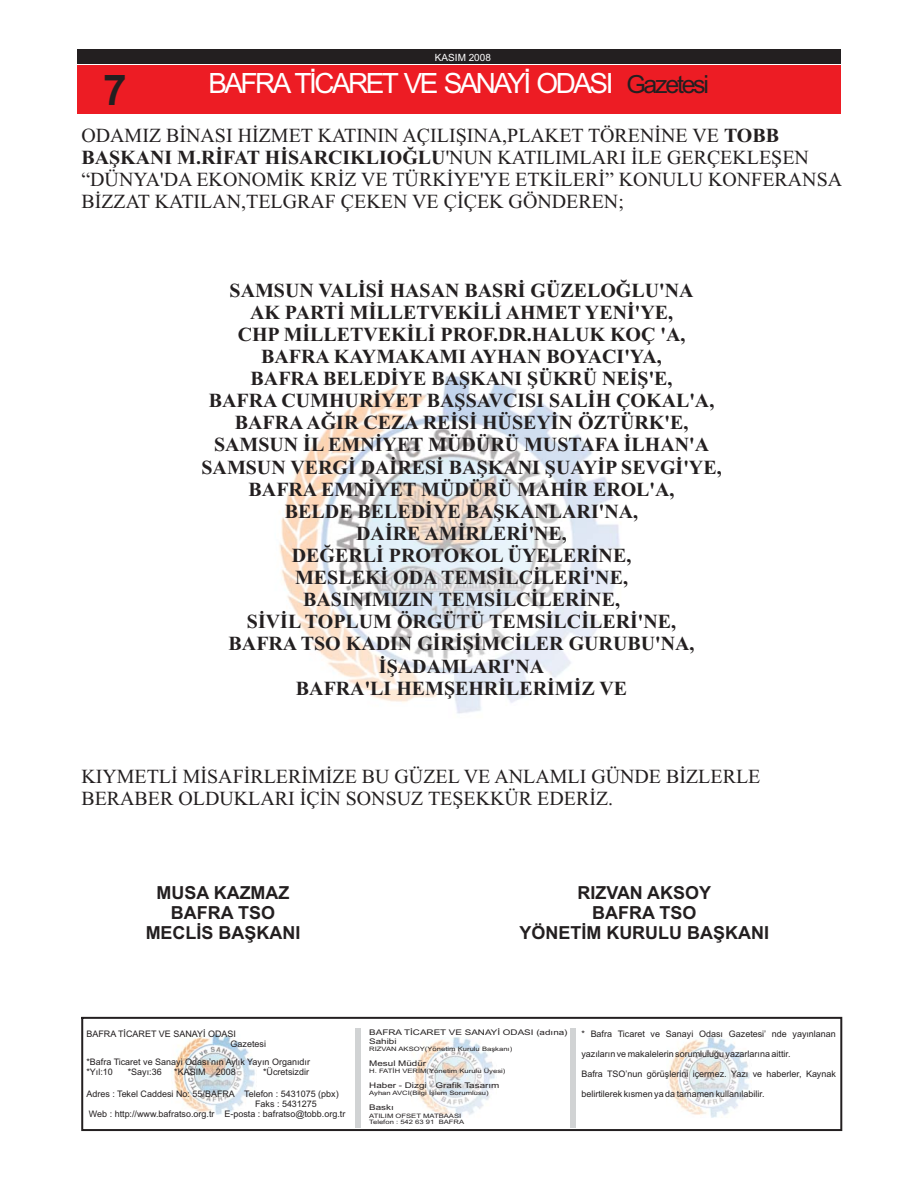
<style>
.page{position:relative;width:918px;height:1188px;background:#fff}
.page>*{position:absolute;margin:0;border:0;box-sizing:border-box;transform-origin:0 0}
.t1{font:700 42.45px "Arial";color:#231f20}
.t2{font:27.9px "Arial";letter-spacing:-.09em;color:#fff}
.t3{font:700 19.95px/22px "Times New Roman";color:#231f20;text-align:center}
.t4{font:19.95px/22px "Times New Roman";color:#231f20}
.t5{font:700 18px/20.1px "Arial";color:#231f20;text-align:center}
.t6{font:10.05px "Arial";color:#fff}
.t7{font:9px/10.1px "Arial";color:#231f20}
.t8{font:7.8px/8.7px "Arial";color:#231f20;scale:1.27 1}
.t9{font:6px/6.8px "Arial";color:#231f20;scale:1.27 1}
.s1{font-size:24.9px;color:#231f20}
.s2{font-weight:700}
</style>
<div class="page">
<div style="left:77px;top:49px;width:764px;height:15px;background:#231f20"></div>
<img style="left:279px;top:376px;width:341px;height:338px">
<div style="left:77px;top:65px;width:764px;height:48px;background:#ed1c24"></div>
<img style="left:669px;top:1037px;width:81px;height:81px">
<img style="left:415px;top:1037px;width:80px;height:81px">
<img style="left:172px;top:1034px;width:83px;height:81px">
<div style="left:570px;top:1029px;width:6px;height:99px;background:#d1d3d4"></div>
<div style="left:355px;top:1029px;width:6px;height:99px;background:#d1d3d4"></div>
<div style="left:81px;top:1017px;width:761px;height:114px;border:2px dashed #231f20"></div>
<p class="t6" style="left:435px;top:54px;width:58px">KASIM 2008</p>
<h1 class="t1" style="left:103px;top:74px;width:25px">7</h1>
<h2 class="t2" style="left:208px;top:73px;width:502px">BAFRA TÝCARET VE SANAYÝ ODASI <span class="s1">Gazetesi</span></h2>
<p class="t4" style="left:81px;top:126px;width:762px">ODAMIZ BÝNASI HÝZMET KATININ AÇILIÞINA,PLAKET TÖRENÝNE VE <span class="s2">TOBB BAÞKANI M.RÝFAT HÝSARCIKLIOÐLU</span>'NUN KATILIMLARI ÝLE GERÇEKLEÞEN “DÜNYA'DA EKONOMÝK KRÝZ VE TÜRKÝYE'YE ETKÝLERÝ” KONULU KONFERANSA BÝZZAT KATILAN,TELGRAF ÇEKEN VE ÇÝÇEK GÖNDEREN;</p>
<p class="t3" style="left:202px;top:281px;width:522px">SAMSUN VALÝSÝ HASAN BASRÝ GÜZELOÐLU'NA<br>AK PARTÝ MÝLLETVEKÝLÝ AHMET YENÝ'YE,<br>CHP MÝLLETVEKÝLÝ PROF.DR.HALUK KOÇ 'A, BAFRA KAYMAKAMI AYHAN BOYACI'YA,<br>BAFRA BELEDÝYE BAÞKANI ÞÜKRÜ NEÝÞ'E,<br>BAFRA CUMHURÝYET BAÞSAVCISI SALÝH ÇOKAL'A, BAFRA AÐIR CEZA REÝSÝ HÜSEYÝN ÖZTÜRK'E, SAMSUN ÝL EMNÝYET MÜDÜRÜ MUSTAFA ÝLHAN'A SAMSUN VERGÝ DAÝRESÝ BAÞKANI ÞUAYÝP SEVGÝ'YE, BAFRA EMNÝYET MÜDÜRÜ MAHÝR EROL'A,<br>BELDE BELEDÝYE BAÞKANLARI'NA,<br>DAÝRE AMÝRLERÝ'NE,<br>DEÐERLÝ PROTOKOL ÜYELERÝNE,<br>MESLEKÝ ODA TEMSÝLCÝLERÝ'NE,<br>BASINIMIZIN TEMSÝLCÝLERÝNE,<br>SÝVÝL TOPLUM ÖRGÜTÜ TEMSÝLCÝLERÝ'NE,<br>BAFRA TSO KADIN GÝRÝÞÝMCÝLER GURUBU'NA, ÝÞADAMLARI'NA<br>BAFRA'LI HEMÞEHRÝLERÝMÝZ VE</p>
<p class="t4" style="left:81px;top:767px;width:681px">KIYMETLÝ MÝSAFÝRLERÝMÝZE BU GÜZEL VE ANLAMLI GÜNDE BÝZLERLE<br>BERABER OLDUKLARI ÝÇÝN SONSUZ TEÞEKKÜR EDERÝZ.</p>
<p class="t5" style="left:146px;top:884px;width:156px">MUSA KAZMAZ<br>BAFRA TSO<br>MECLÝS BAÞKANI</p>
<p class="t5" style="left:520px;top:884px;width:251px">RIZVAN AKSOY<br>BAFRA TSO<br>YÖNETÝM KURULU BAÞKANI</p>
<p class="t7" style="left:231px;top:1029px;width:37px;text-indent:-144px">BAFRA TÝCARET VE SANAYÝ ODASI<br>Gazetesi</p>
<p class="t7" style="left:86px;top:1058px;width:225px">*Bafra Ticaret ve Sanayi Odasý’nýn Aylýk Yayýn Organýdýr *Yýl:10</p>
<p class="t7" style="left:128px;top:1068px;width:35px">*Sayý:36</p>
<p class="t7" style="left:174px;top:1068px;width:63px">*KASIM 2008</p>
<p class="t7" style="left:263px;top:1068px;width:47px">*Ücretsizdir</p>
<p class="t7" style="left:86px;top:1090px;width:254px">Adres : Tekel Caddesi No: 55/BAFRA Telefon : 5431075 (pbx)</p>
<p class="t7" style="left:255px;top:1100px;width:63px">Faks : 5431275</p>
<p class="t7" style="left:89px;top:1110px;width:258px">Web : http://www.bafratso.org.tr E-posta : bafratso@tobb.org.tr</p>
<p class="t8" style="left:369px;top:1029px;width:158px">BAFRA TÝCARET VE SANAYÝ ODASI (adýna)<br>Sahibi</p>
<p class="t9" style="left:369px;top:1046px;width:114px">RIZVAN AKSOY(Yönetim Kurulu Baþkaný)</p>
<p class="t8" style="left:369px;top:1060px;width:46px">Mesul Müdür</p>
<p class="t9" style="left:369px;top:1068px;width:109px">H. FATÝH VERÝM(Yönetim Kurulu Üyesi)</p>
<p class="t8" style="left:369px;top:1082px;width:104px">Haber - Dizgi - Grafik Tasarým</p>
<p class="t9" style="left:369px;top:1091px;width:96px">Ayhan AVCI(Bilgi Ýþlem Sorumlusu)</p>
<p class="t8" style="left:369px;top:1104px;width:21px">Baský</p>
<p class="t9" style="left:369px;top:1113px;width:76px">ATILIM OFSET MATBAASI<br>Telefon : 542 63 91 BAFRA</p>
<p class="t7" style="left:581px;top:1029px;width:256px">* Bafra Ticaret ve Sanayi Odasý Gazetesi’ nde yayýnlanan</p>
<p class="t7" style="left:581px;top:1049px;width:211px">yazýlarýn ve makalelerin sorumluluðu yazarlarýna aittir.</p>
<p class="t7" style="left:581px;top:1069px;width:256px">Bafra TSO’nun görüþlerini içermez. Yazý ve haberler, Kaynak</p>
<p class="t7" style="left:581px;top:1089px;width:185px">belirtilerek kýsmen ya da tamamen kullanýlabilir.</p>
</div>
